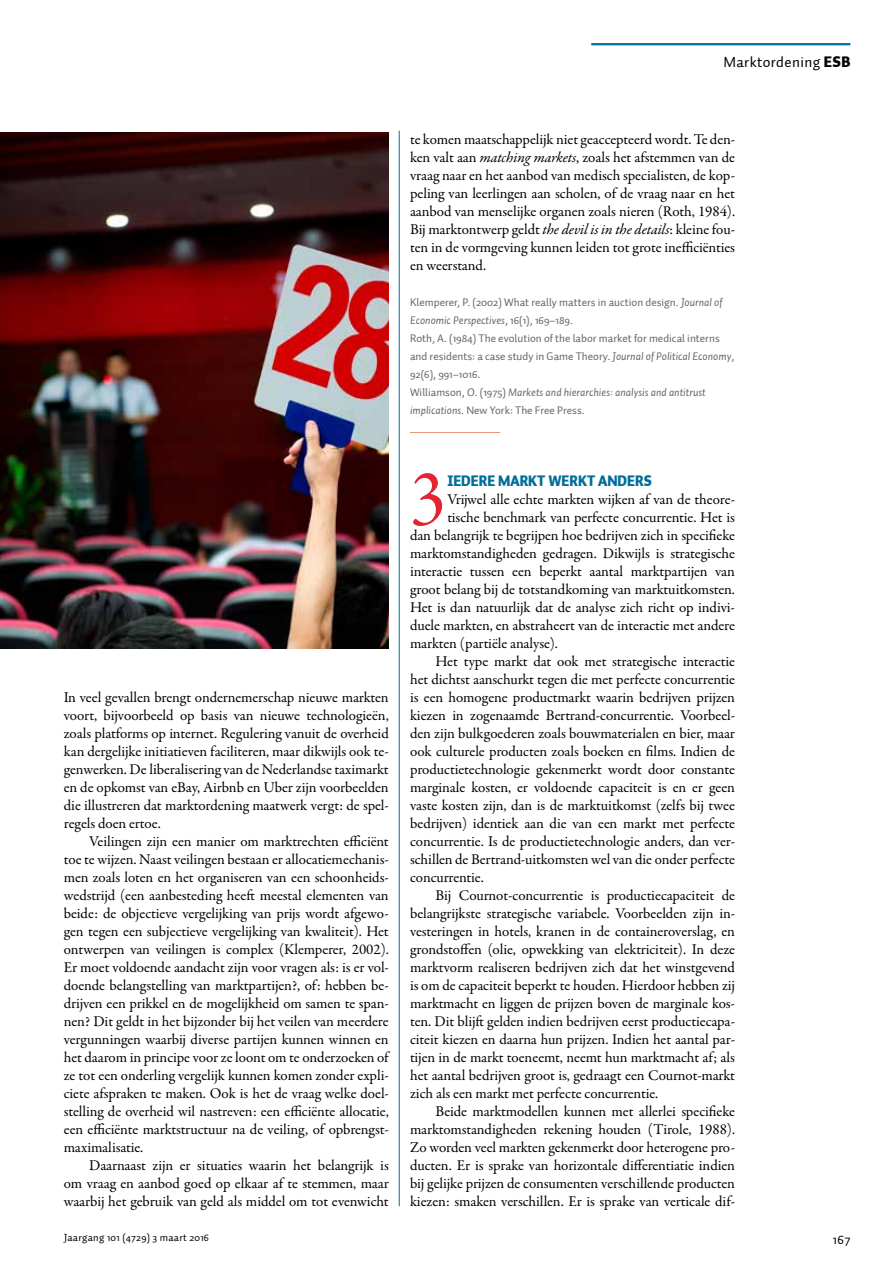
<style>
.page{position:relative;width:893px;height:1263px;background:#fff}
.page>*{position:absolute;margin:0;border:0;box-sizing:border-box;transform-origin:0 0}
.t1{font:77.55px "Garamond Premr Pro";color:#e32532;scale:.95 1}
.t2{font:15px/18px "Garamond Premr Pro";letter-spacing:-.005em;color:#000;text-align:justify}
.t3{font:900 15px "Auto 1";color:#006d9b;scale:.95 1}
.t4{font:15px "Auto 1";letter-spacing:.025em;color:#000}
.t5{font:13.5px "Auto 1";color:#000}
.t6{font:11.25px/18px "Auto 1";color:#626466}
.t7{font:10.5px "Auto 1";letter-spacing:.025em;color:#000}
.s1{font-weight:900}
.s2{font-style:italic}
</style>
<div class="page">
<hr style="left:591px;top:43px;width:259px;height:2px;background:#006e9f">
<hr style="left:399px;top:131px;width:1px;height:1075px;background:#006e9f">
<hr style="left:410px;top:432px;width:90px;height:1px;background:#ef9682">
<img style="left:0;top:132px;width:389px;height:516px">
<p class="t4" style="left:723px;top:53px;width:128px">Marktordening <span class="s1">ESB</span></p>
<p class="t2" style="left:410px;top:131px;width:327px">te komen maatschappelijk niet geaccepteerd wordt. Te den&shy;ken valt aan <span class="s2">matching markets</span>, zoals het afstemmen van de vraag naar en het aanbod van medisch specialisten, de kop&shy;peling van leerlingen aan scholen, of de vraag naar en het aanbod van menselijke organen zoals nieren (Roth, 1984).<br>Bij marktontwerp geldt <span class="s2">the devil is in the details</span>: kleine fou&shy;ten in de vormgeving kunnen leiden tot grote inefficiënties en weerstand.</p>
<p class="t6" style="left:410px;top:293px;width:326px">Klemperer, P. (2002) What really matters in auction design. <span class="s2">Journal of Economic Perspectives</span>, 16(1), 169–189.<br>Roth, A. (1984) The evolution of the labor market for medical interns and residents: a case study in Game Theory. <span class="s2">Journal of Political Economy</span>, 92(6), 991–1016.<br>Williamson, O. (1975) <span class="s2">Markets and hierarchies: analysis and antitrust implications</span>. New York: The Free Press.</p>
<p class="t2" style="left:64px;top:689px;width:327px">In veel gevallen brengt ondernemerschap nieuwe markten voort, bijvoorbeeld op basis van nieuwe technologieën, zoals platforms op internet. Regulering vanuit de overheid kan dergelijke initiatieven faciliteren, maar dikwijls ook te&shy;genwerken. De liberalisering van de Nederlandse taximarkt en de opkomst van eBay, Airbnb en Uber zijn voorbeelden die illustreren dat marktordening maatwerk vergt: de spel&shy;regels doen ertoe.</p>
<p class="t2" style="left:64px;top:833px;width:327px;text-indent:26px">Veilingen zijn een manier om marktrechten efficiënt toe te wijzen. Naast veilingen bestaan er allocatiemechanis&shy;men zoals loten en het organiseren van een schoonheids&shy;wedstrijd (een aanbesteding heeft meestal elementen van beide: de objectieve vergelijking van prijs wordt afgewo&shy;gen tegen een subjectieve vergelijking van kwaliteit). Het ontwerpen van veilingen is complex (Klemperer, 2002).<br>Er moet voldoende aandacht zijn voor vragen als: is er vol&shy;doende belangstelling van marktpartijen?, of: hebben be&shy;drijven een prikkel en de mogelijkheid om samen te span&shy;nen? Dit geldt in het bijzonder bij het veilen van meerdere vergunningen waarbij diverse partijen kunnen winnen en het daarom in principe voor ze loont om te onderzoeken of ze tot een onderling vergelijk kunnen komen zonder expli&shy;ciete afspraken te maken. Ook is het de vraag welke doel&shy;stelling de overheid wil nastreven: een efficiënte allocatie, een efficiënte marktstructuur na de veiling, of opbrengst&shy;maximalisatie.</p>
<p class="t2" style="left:64px;top:1157px;width:327px;text-indent:26px">Daarnaast zijn er situaties waarin het belangrijk is om vraag en aanbod goed op elkaar af te stemmen, maar waarbij het gebruik van geld als middel om tot evenwicht</p>
<p class="t7" style="left:64px;top:1231px;width:147px">Jaargang 101 (4729) 3 maart 2016</p>
<h1 class="t1" style="left:410px;top:451px;width:39px">3</h1>
<p class="t3" style="left:447px;top:471px;width:217px">IEDERE MARKT WERKT ANDERS</p>
<p class="t2" style="left:447px;top:491px;width:289px">Vrijwel alle echte markten wijken af van de theore-</p>
<p class="t2" style="left:447px;top:509px;width:289px">tische benchmark van perfecte concurrentie. Het is</p>
<p class="t2" style="left:410px;top:527px;width:326px">dan belangrijk te begrijpen hoe bedrijven zich in specifieke</p>
<p class="t2" style="left:410px;top:545px;width:326px">marktomstandigheden gedragen. Dikwijls is strategische</p>
<p class="t2" style="left:410px;top:563px;width:326px">interactie tussen een beperkt aantal marktpartijen van</p>
<p class="t2" style="left:410px;top:581px;width:326px">groot belang bij de totstandkoming van marktuitkomsten.</p>
<p class="t2" style="left:410px;top:599px;width:326px">Het is dan natuurlijk dat de analyse zich richt op indivi-</p>
<p class="t2" style="left:410px;top:617px;width:326px">duele markten, en abstraheert van de interactie met andere</p>
<p class="t2" style="left:410px;top:635px;width:149px">markten (partiële analyse).</p>
<p class="t2" style="left:436px;top:653px;width:301px">Het type markt dat ook met strategische interactie</p>
<p class="t2" style="left:410px;top:671px;width:327px">het dichtst aanschurkt tegen die met perfecte concurrentie</p>
<p class="t2" style="left:410px;top:689px;width:326px">is een homogene productmarkt waarin bedrijven prijzen</p>
<p class="t2" style="left:410px;top:707px;width:326px">kiezen in zogenaamde Bertrand-concurrentie. Voorbeel-</p>
<p class="t2" style="left:410px;top:725px;width:327px">den zijn bulkgoederen zoals bouwmaterialen en bier, maar</p>
<p class="t2" style="left:410px;top:743px;width:326px">ook culturele producten zoals boeken en films. Indien de</p>
<p class="t2" style="left:410px;top:761px;width:326px">productietechnologie gekenmerkt wordt door constante</p>
<p class="t2" style="left:410px;top:779px;width:327px">marginale kosten, er voldoende capaciteit is en er geen</p>
<p class="t2" style="left:410px;top:797px;width:326px">vaste kosten zijn, dan is de marktuitkomst (zelfs bij twee</p>
<p class="t2" style="left:410px;top:815px;width:326px">bedrijven) identiek aan die van een markt met perfecte</p>
<p class="t2" style="left:410px;top:833px;width:326px">concurrentie. Is de productietechnologie anders, dan ver-</p>
<p class="t2" style="left:410px;top:851px;width:326px">schillen de Bertrand-uitkomsten wel van die onder perfecte</p>
<p class="t2" style="left:410px;top:869px;width:75px">concurrentie.</p>
<p class="t2" style="left:436px;top:887px;width:301px">Bij Cournot-concurrentie is productiecapaciteit de</p>
<p class="t2" style="left:410px;top:905px;width:326px">belangrijkste strategische variabele. Voorbeelden zijn in-</p>
<p class="t2" style="left:410px;top:923px;width:327px">vesteringen in hotels, kranen in de containeroverslag, en</p>
<p class="t2" style="left:410px;top:941px;width:326px">grondstoffen (olie, opwekking van elektriciteit). In deze</p>
<p class="t2" style="left:410px;top:959px;width:326px">marktvorm realiseren bedrijven zich dat het winstgevend</p>
<p class="t2" style="left:410px;top:977px;width:326px">is om de capaciteit beperkt te houden. Hierdoor hebben zij</p>
<p class="t2" style="left:410px;top:995px;width:326px">marktmacht en liggen de prijzen boven de marginale kos-</p>
<p class="t2" style="left:410px;top:1013px;width:326px">ten. Dit blijft gelden indien bedrijven eerst productiecapa-</p>
<p class="t2" style="left:410px;top:1031px;width:326px">citeit kiezen en daarna hun prijzen. Indien het aantal par-</p>
<p class="t2" style="left:410px;top:1049px;width:326px">tijen in de markt toeneemt, neemt hun marktmacht af; als</p>
<p class="t2" style="left:410px;top:1067px;width:326px">het aantal bedrijven groot is, gedraagt een Cournot-markt</p>
<p class="t2" style="left:410px;top:1085px;width:250px">zich als een markt met perfecte concurrentie.</p>
<p class="t2" style="left:436px;top:1103px;width:301px">Beide marktmodellen kunnen met allerlei specifieke</p>
<p class="t2" style="left:410px;top:1121px;width:326px">marktomstandigheden rekening houden (Tirole, 1988).</p>
<p class="t2" style="left:410px;top:1139px;width:326px">Zo worden veel markten gekenmerkt door heterogene pro-</p>
<p class="t2" style="left:410px;top:1157px;width:326px">ducten. Er is sprake van horizontale differentiatie indien</p>
<p class="t2" style="left:410px;top:1175px;width:327px">bij gelijke prijzen de consumenten verschillende producten</p>
<p class="t2" style="left:410px;top:1193px;width:326px">kiezen: smaken verschillen. Er is sprake van verticale dif-</p>
<p class="t5" style="left:833px;top:1231px;width:19px">167</p>
</div>
